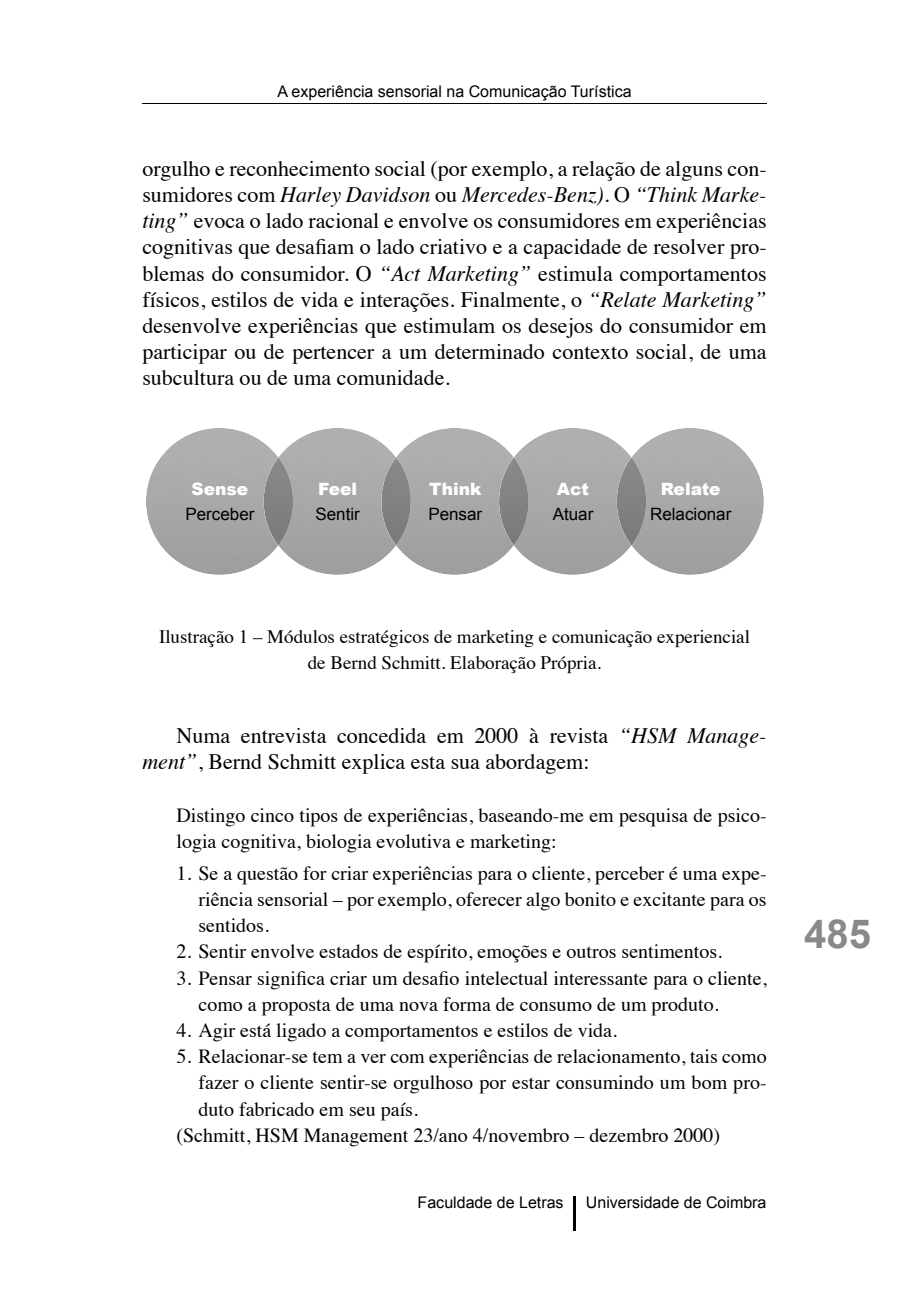
<style>
.page{position:relative;width:909px;height:1305px;background:#fff}
.page>*{position:absolute;margin:0;border:0;box-sizing:border-box;transform-origin:0 0}
.t1{font:700 40px "Arial";color:#898989}
.t2{font:22px/26.2px "Times";color:#000;text-align:justify}
.t3{font:20px/26.2px "Times";color:#000}
.t4{font:19px/26.2px "Times";color:#000;text-align:center}
.t5{font:17px "Arial";color:#000}
.t6{font:900 17px "Arial";color:#fff}
.t7{font:16px "Arial";color:#000}
.s1{font-style:italic}
</style>
<div class="page">
<hr style="left:573px;top:1197px;width:2px;height:34px;background:#000">
<hr style="left:142px;top:103px;width:624px;height:1px;background:#000">
<img style="left:146px;top:428px;width:617px;height:147px">
<img style="left:263px;top:457px;width:30px;height:88px">
<img style="left:381px;top:457px;width:29px;height:88px">
<img style="left:499px;top:457px;width:29px;height:88px">
<img style="left:616px;top:457px;width:30px;height:88px">
<p class="t7" style="left:277px;top:82px;width:355px">A experiência sensorial na Comunicação Turística</p>
<p class="t2" style="left:142px;top:157px;width:625px">orgulho e reconhecimento social (por exemplo, a relação de alguns con&shy;sumidores com <span class="s1">Harley Davidson</span> ou <span class="s1">Mercedes-Benz).</span> O <span class="s1">“Think Marke&shy;ting”</span> evoca o lado racional e envolve os consumidores em experiências cognitivas que desafiam o lado criativo e a capacidade de resolver pro&shy;blemas do consumidor. O <span class="s1">“Act Marketing”</span> estimula comportamentos físicos, estilos de vida e interações. Finalmente, o <span class="s1">“Relate Marketing” </span>desenvolve experiências que estimulam os desejos do consumidor em participar ou de pertencer a um determinado contexto social, de uma subcultura ou de uma comunidade.</p>
<p class="t6" style="left:191px;top:476px;width:58px">Sense</p>
<p class="t5" style="left:185px;top:505px;width:71px">Perceber</p>
<p class="t6" style="left:318px;top:476px;width:41px">Feel</p>
<p class="t5" style="left:315px;top:505px;width:46px">Sentir</p>
<p class="t6" style="left:429px;top:476px;width:54px">Think</p>
<p class="t5" style="left:428px;top:505px;width:55px">Pensar</p>
<p class="t6" style="left:556px;top:476px;width:34px">Act</p>
<p class="t5" style="left:552px;top:505px;width:42px">Atuar</p>
<p class="t6" style="left:660px;top:476px;width:61px">Relate</p>
<p class="t5" style="left:649px;top:505px;width:83px">Relacionar</p>
<p class="t4" style="left:159px;top:625px;width:592px">Ilustração 1 – Módulos estratégicos de marketing e comunicação experiencial de Bernd Schmitt. Elaboração Própria.</p>
<p class="t2" style="left:142px;top:725px;width:625px;text-indent:34px">Numa entrevista concedida em 2000 à revista <span class="s1">“HSM Manage&shy;ment”</span>, Bernd Schmitt explica esta sua abordagem:</p>
<p class="t3" style="left:176px;top:804px;width:591px">Distingo cinco tipos de experiências, baseando-me em pesquisa de psico&shy;logia cognitiva, biologia evolutiva e marketing:</p>
<p class="t3" style="left:198px;top:862px;width:569px;text-align:justify;text-indent:-22px">1. Se a questão for criar experiências para o cliente, perceber é uma expe&shy;riência sensorial – por exemplo, oferecer algo bonito e excitante para os sentidos.</p>
<p class="t3" style="left:176px;top:940px;width:547px">2. Sentir envolve estados de espírito, emoções e outros sentimentos.</p>
<p class="t3" style="left:198px;top:967px;width:569px;text-indent:-22px">3. Pensar significa criar um desafio intelectual interessante para o cliente, como a proposta de uma nova forma de consumo de um produto.</p>
<p class="t3" style="left:176px;top:1019px;width:442px">4. Agir está ligado a comportamentos e estilos de vida.</p>
<p class="t3" style="left:176px;top:1045px;width:591px">5. Relacionar-se tem a ver com experiências de relacionamento, tais como</p>
<p class="t3" style="left:198px;top:1071px;width:569px">fazer o cliente sentir-se orgulhoso por estar consumindo um bom pro-</p>
<p class="t3" style="left:198px;top:1098px;width:221px">duto fabricado em seu país.</p>
<p class="t3" style="left:176px;top:1124px;width:545px">(Schmitt, HSM Management 23/ano 4/novembro – dezembro 2000)</p>
<p class="t7" style="left:417px;top:1194px;width:147px">Faculdade de Letras</p>
<p class="t7" style="left:585px;top:1194px;width:182px">Universidade de Coimbra</p>
<h1 class="t1" style="left:803px;top:912px;width:68px">485</h1>
</div>
